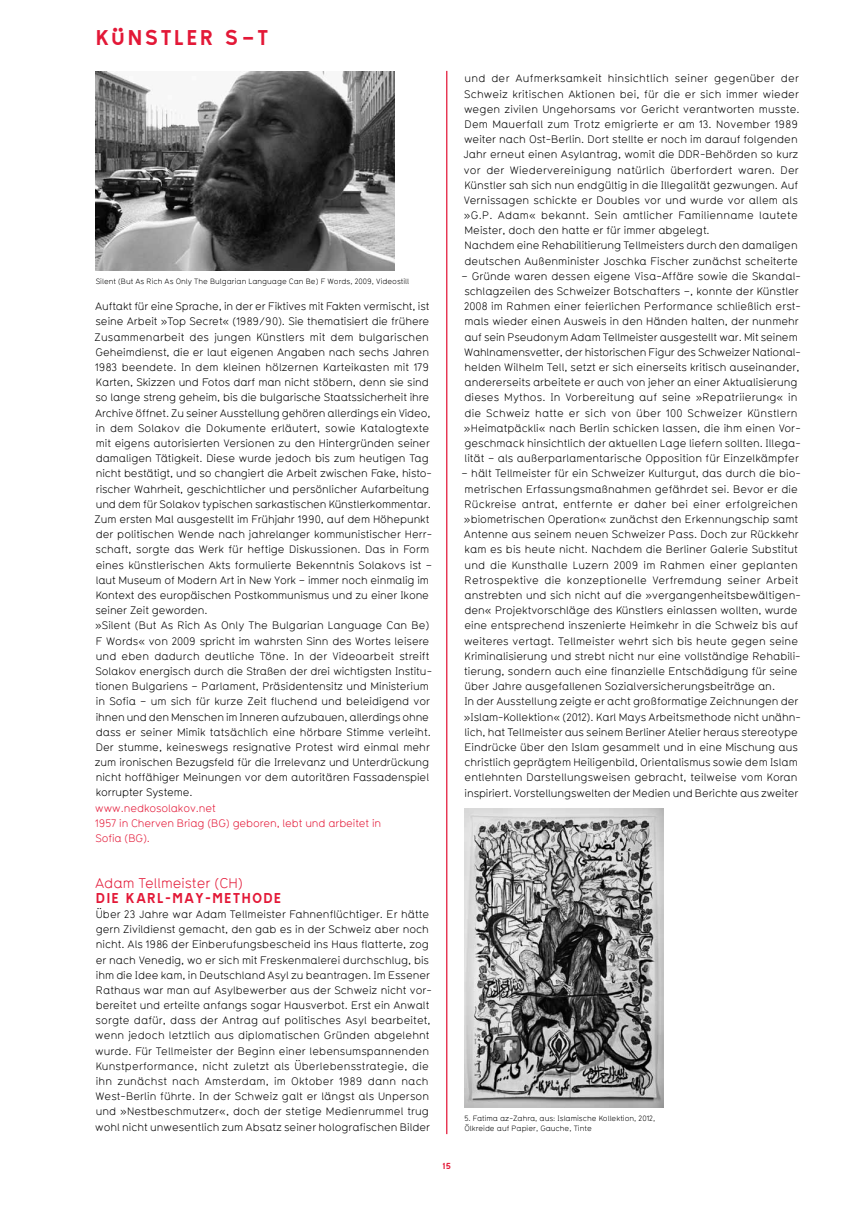
<style>
.page{position:relative;width:851px;height:1205px;background:#fff}
.page>*{position:absolute;margin:0;border:0;box-sizing:border-box;transform-origin:0 0}
.t1{font:18.75px "Tratexvierzehn";color:#e31837}
.t2{font:13.75px "Typ 1451";color:#e31837}
.t3{font:12.5px "Tratexvierzehn";letter-spacing:.08em;color:#e31837}
.t4{font:10.62px/15.2px "Typ 1451";color:#000}
.t5{font:10.62px/15.2px "Typ 1451";letter-spacing:-.01em;color:#e31837}
.t6{font:7.5px/10px "Typ 1451";color:#000}
.t7{font:7.5px "Tratex Svart";color:#e31837}
</style>
<div class="page">
<hr style="left:446px;top:71px;width:1px;height:1063px;background:#e31837">
<img style="left:464px;top:809px;width:199px;height:298px">
<img style="left:96px;top:71px;width:299px;height:200px">
<h1 class="t1" style="left:96px;top:25px;width:47px">KÜNSTLER</h1>
<h1 class="t1" style="left:225px;top:25px;width:45px">S–T</h1>
<p class="t6" style="left:96px;top:276px;width:315px">Silent (But As Rich As Only The Bulgarian Language Can Be) F Words, 2009, Videostill</p>
<p class="t4" style="left:95px;top:298px;width:339px">Auftakt für eine Sprache, in der er Fiktives mit Fakten vermischt, ist seine Arbeit »Top Secret« (1989/90). Sie thematisiert die frühere Zusammenarbeit des jungen Künstlers mit dem bulgarischen Geheimdienst, die er laut eigenen Angaben nach sechs Jahren 1983 beendete. In dem kleinen hölzernen Karteikasten mit 179<br>Karten, Skizzen und Fotos darf man nicht stöbern, denn sie sind so lange streng geheim, bis die bulgarische Staatssicherheit ihre Archive öffnet. Zu seiner Ausstellung gehören allerdings ein Video, in dem Solakov die Dokumente erläutert, sowie Katalogtexte mit eigens autorisierten Versionen zu den Hintergründen seiner damaligen Tätigkeit. Diese wurde jedoch bis zum heutigen Tag nicht bestätigt, und so changiert die Arbeit zwischen Fake, histo&shy;rischer Wahrheit, geschichtlicher und persönlicher Aufarbeitung und dem für Solakov typischen sarkastischen Künstlerkommentar.<br>Zum ersten Mal ausgestellt im Frühjahr 1990, auf dem Höhepunkt der politischen Wende nach jahrelanger kommunistischer Herr&shy;schaft, sorgte das Werk für heftige Diskussionen. Das in Form eines künstlerischen Akts formulierte Bekenntnis Solakovs ist – laut Museum of Modern Art in New York – immer noch einmalig im Kontext des europäischen Postkommunismus und zu einer Ikone seiner Zeit geworden.<br>»Silent (But As Rich As Only The Bulgarian Language Can Be)<br>F Words« von 2009 spricht im wahrsten Sinn des Wortes leisere und eben dadurch deutliche Töne. In der Videoarbeit streift Solakov energisch durch die Straßen der drei wichtigsten Institu&shy;tionen Bulgariens – Parlament, Präsidentensitz und Ministerium in Sofia – um sich für kurze Zeit fluchend und beleidigend vor ihnen und den Menschen im Inneren aufzubauen, allerdings ohne dass er seiner Mimik tatsächlich eine hörbare Stimme verleiht.<br>Der stumme, keineswegs resignative Protest wird einmal mehr zum ironischen Bezugsfeld für die Irrelevanz und Unterdrückung nicht hoffähiger Meinungen vor dem autoritären Fassadenspiel korrupter Systeme.</p>
<p class="t5" style="left:95px;top:800px;width:287px">www.nedkosolakov.net<br>1957 in Cherven Briag (BG) geboren, lebt und arbeitet in<br>Sofia (BG).</p>
<p class="t2" style="left:95px;top:873px;width:149px">Adam Tellmeister (CH)</p>
<p class="t3" style="left:96px;top:889px;width:187px">DI E KARL-MAY-METHODE</p>
<p class="t4" style="left:95px;top:906px;width:338px">Über 23 Jahre war Adam Tellmeister Fahnenflüchtiger. Er hätte gern Zivildienst gemacht, den gab es in der Schweiz aber noch nicht. Als 1986 der Einberufungsbescheid ins Haus flatterte, zog er nach Venedig, wo er sich mit Freskenmalerei durchschlug, bis ihm die Idee kam, in Deutschland Asyl zu beantragen. Im Essener Rathaus war man auf Asylbewerber aus der Schweiz nicht vor&shy;bereitet und erteilte anfangs sogar Hausverbot. Erst ein Anwalt sorgte dafür, dass der Antrag auf politisches Asyl bearbeitet, wenn jedoch letztlich aus diplomatischen Gründen abgelehnt wurde. Für Tellmeister der Beginn einer lebensumspannenden Kunstperformance, nicht zuletzt als Überlebensstrategie, die ihn zunächst nach Amsterdam, im Oktober 1989 dann nach West-Berlin führte. In der Schweiz galt er längst als Unperson und »Nestbeschmutzer«, doch der stetige Medienrummel trug wohl nicht unwesentlich zum Absatz seiner holografischen Bilder</p>
<p class="t4" style="left:463px;top:71px;width:338px">und der Aufmerksamkeit hinsichtlich seiner gegenüber der Schweiz kritischen Aktionen bei, für die er sich immer wieder wegen zivilen Ungehorsams vor Gericht verantworten musste.<br>Dem Mauerfall zum Trotz emigrierte er am 13. November 1989 weiter nach Ost-Berlin. Dort stellte er noch im darauf folgenden Jahr erneut einen Asylantrag, womit die DDR-Behörden so kurz vor der Wiedervereinigung natürlich überfordert waren. Der Künstler sah sich nun endgültig in die Illegalität gezwungen. Auf Vernissagen schickte er Doubles vor und wurde vor allem als »G.P. Adam« bekannt. Sein amtlicher Familienname lautete Meister, doch den hatte er für immer abgelegt.<br>Nachdem eine Rehabilitierung Tellmeisters durch den damaligen deutschen Außenminister Joschka Fischer zunächst scheiterte</p>
<p class="t4" style="left:461px;top:268px;width:341px">– Gründe waren dessen eigene Visa-Affäre sowie die Skandal&shy;schlagzeilen des Schweizer Botschafters –, konnte der Künstler 2008 im Rahmen einer feierlichen Performance schließlich erst&shy;mals wieder einen Ausweis in den Händen halten, der nunmehr auf sein Pseudonym Adam Tellmeister ausgestellt war. Mit seinem Wahlnamensvetter, der historischen Figur des Schweizer National&shy;helden Wilhelm Tell, setzt er sich einerseits kritisch auseinander, andererseits arbeitete er auch von jeher an einer Aktualisierung dieses Mythos. In Vorbereitung auf seine »Repatriierung« in die Schweiz hatte er sich von über 100 Schweizer Künstlern »Heimatpäckli« nach Berlin schicken lassen, die ihm einen Vor&shy;geschmack hinsichtlich der aktuellen Lage liefern sollten. Illega&shy;lität – als außerparlamentarische Opposition für Einzelkämpfer</p>
<p class="t4" style="left:461px;top:466px;width:341px">– hält Tellmeister für ein Schweizer Kulturgut, das durch die bio&shy;metrischen Erfassungsmaßnahmen gefährdet sei. Bevor er die Rückreise antrat, entfernte er daher bei einer erfolgreichen »biometrischen Operation« zunächst den Erkennungschip samt Antenne aus seinem neuen Schweizer Pass. Doch zur Rückkehr kam es bis heute nicht. Nachdem die Berliner Galerie Substitut und die Kunsthalle Luzern 2009 im Rahmen einer geplanten Retrospektive die konzeptionelle Verfremdung seiner Arbeit anstrebten und sich nicht auf die »vergangenheitsbewältigen&shy;den« Projektvorschläge des Künstlers einlassen wollten, wurde eine entsprechend inszenierte Heimkehr in die Schweiz bis auf weiteres vertagt. Tellmeister wehrt sich bis heute gegen seine Kriminalisierung und strebt nicht nur eine vollständige Rehabili&shy;tierung, sondern auch eine finanzielle Entschädigung für seine über Jahre ausgefallenen Sozialversicherungsbeiträge an.<br>In der Ausstellung zeigte er acht großformatige Zeichnungen der »Islam-Kollektion« (2012). Karl Mays Arbeitsmethode nicht unähn&shy;lich, hat Tellmeister aus seinem Berliner Atelier heraus stereotype Eindrücke über den Islam gesammelt und in eine Mischung aus christlich geprägtem Heiligenbild, Orientalismus sowie dem Islam entlehnten Darstellungsweisen gebracht, teilweise vom Koran inspiriert. Vorstellungswelten der Medien und Berichte aus zweiter</p>
<p class="t6" style="left:464px;top:1113px;width:192px">5. Fatima az-Zahra, aus: Islamische Kollektion, 2012,<br>Ölkreide auf Papier, Gauche, Tinte</p>
<p class="t7" style="left:442px;top:1160px;width:10px">15</p>
</div>
